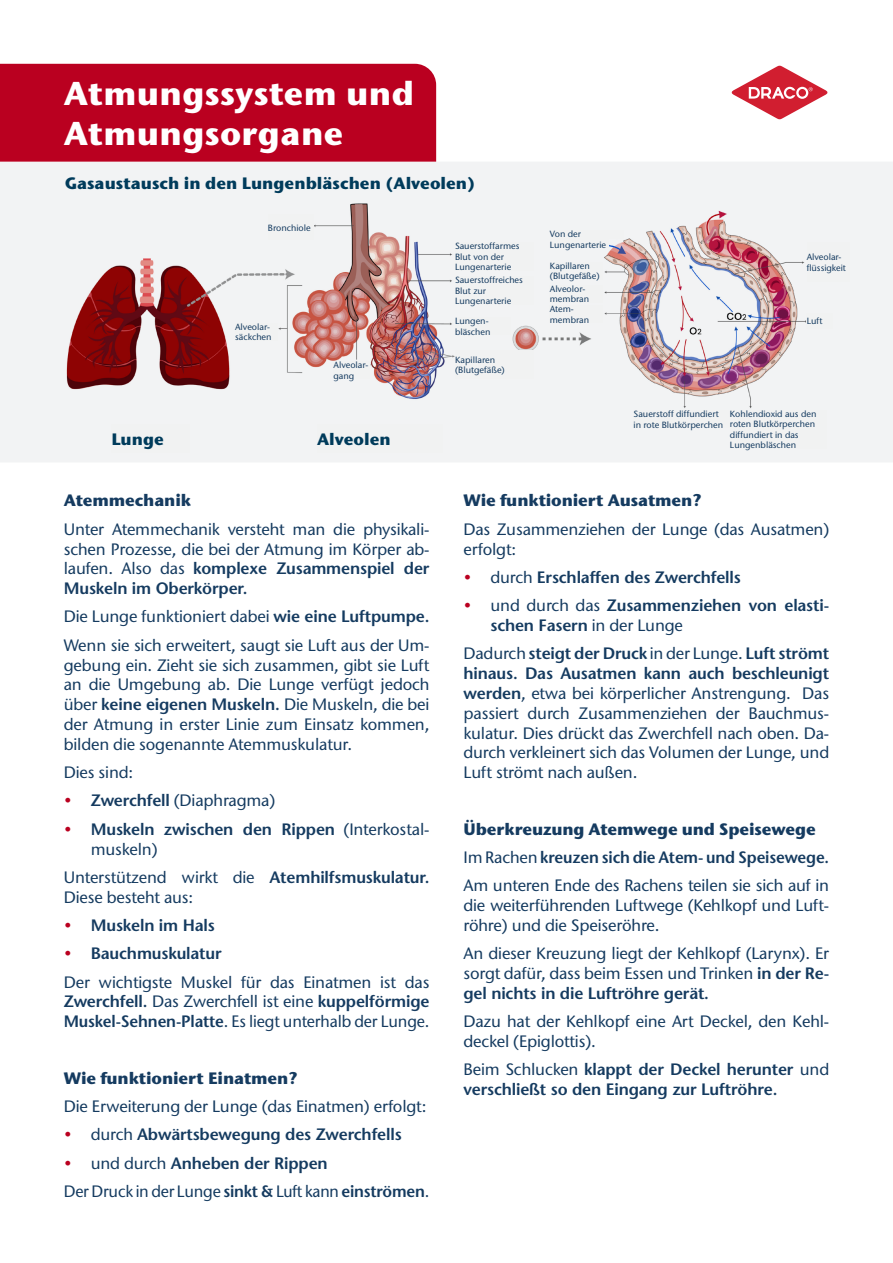
<style>
.page{position:relative;width:893px;height:1263px;background:#fff}
.page>*{position:absolute;margin:0;border:0;box-sizing:border-box;transform-origin:0 0}
.t1{font:700 33px "Stone Sans ITC Std";letter-spacing:.01em;color:#fff}
.t2{font:500 16.5px/19.8px "Stone Sans ITC Std";letter-spacing:-.01em;color:#153b60;text-align:justify}
.t3{font:600 16.5px/19.8px "Stone Sans Std";letter-spacing:-.01em;color:#153b60}
.t4{font:700 16.5px "Stone Sans ITC Std";letter-spacing:-.01em;color:#153b60}
.t5{font:700 16.5px "Stone Sans ITC Std";color:#003b5b}
.t6{font:500 9px/10.5px "Stone Sans ITC Std";color:#153b60}
.s1{font-family:"Stone Sans Std";font-weight:600}
.s2{color:#ba0020}
.s3{font-family:"Stone Sans ITC Std";font-weight:500;color:#ba0020}
.s4{font-family:"Stone Sans ITC Std";font-weight:500}
.s5{font-family:"Stone Sans Std"}
</style>
<div class="page">
<svg style="left:731px;top:65px;width:97px;height:55px"></svg>
<div style="left:0;top:162px;width:893px;height:300px;background:#f2f3f4"></div>
<img style="left:41px;top:196px;width:803px;height:257px">
<div style="left:268px;top:215px;width:45px;height:25px;background:#f1f2f2"></div>
<div style="left:455px;top:242px;width:78px;height:29px;background:#f1f2f2"></div>
<div style="left:455px;top:276px;width:78px;height:29px;background:#f1f2f2"></div>
<div style="left:455px;top:317px;width:55px;height:18px;background:#f1f2f2"></div>
<div style="left:550px;top:230px;width:58px;height:18px;background:#f1f2f2"></div>
<div style="left:634px;top:410px;width:96px;height:18px;background:#f1f2f2"></div>
<div style="left:730px;top:410px;width:96px;height:38px;background:#f1f2f2"></div>
<div style="left:807px;top:313px;width:26px;height:16px;background:#f1f2f2"></div>
<div style="left:807px;top:242px;width:42px;height:40px;background:#f1f2f2"></div>
<div style="left:550px;top:262px;width:53px;height:17px;background:#f1f2f2"></div>
<div style="left:550px;top:285px;width:53px;height:17px;background:#f1f2f2"></div>
<div style="left:550px;top:305px;width:53px;height:18px;background:#f1f2f2"></div>
<div style="left:597px;top:230px;width:26px;height:9px;background:#f1f2f2"></div>
<div style="left:455px;top:351px;width:78px;height:28px;background:#f1f2f2"></div>
<div style="left:235px;top:323px;width:43px;height:17px;background:#f1f2f2"></div>
<div style="left:333px;top:361px;width:37px;height:18px;background:#f1f2f2"></div>
<div style="left:111px;top:425px;width:79px;height:28px;background:#f1f2f2"></div>
<div style="left:317px;top:425px;width:126px;height:28px;background:#f1f2f2"></div>
<div style="left:0;top:64px;width:436px;height:98px;background:#ba0020"></div>
<p class="t1" style="left:64px;top:72px;width:352px">Atmungssystem und</p>
<p class="t1" style="left:64px;top:112px;width:281px">Atmungsorgane</p>
<p class="t5" style="left:65px;top:172px;width:412px">Gasaustausch in den Lungenbläschen (Alveolen)</p>
<p class="t6" style="left:268px;top:222px;width:44px">Bronchiole</p>
<p class="t6" style="left:455px;top:241px;width:66px">Sauerstoffarmes<br>Blut von der<br>Lungenarterie</p>
<p class="t6" style="left:455px;top:275px;width:69px">Sauerstoffreiches<br>Blut zur<br>Lungenarterie</p>
<p class="t6" style="left:455px;top:316px;width:37px">Lungen&shy;bläschen</p>
<p class="t6" style="left:235px;top:321px;width:38px">Alveolar&shy;säckchen</p>
<p class="t6" style="left:333px;top:360px;width:36px">Alveolar&shy;gang</p>
<p class="t5" style="left:111px;top:428px;width:54px">Lunge</p>
<p class="t5" style="left:317px;top:428px;width:75px">Alveolen</p>
<p class="t6" style="left:455px;top:354px;width:51px">Kapillaren (Blutgefäße)</p>
<p class="t6" style="left:550px;top:229px;width:58px">Von der<br>Lungenarterie</p>
<p class="t6" style="left:807px;top:252px;width:36px">Alveolar-</p>
<p class="t6" style="left:550px;top:260px;width:42px">Kapillaren</p>
<p class="t6" style="left:807px;top:262px;width:41px">flüssigkeit</p>
<p class="t6" style="left:550px;top:271px;width:51px">(Blutgefäße)</p>
<p class="t6" style="left:550px;top:283px;width:41px">Alveolor&shy;membran</p>
<p class="t6" style="left:550px;top:304px;width:41px">Atem&shy;membran</p>
<p class="t6" style="left:807px;top:316px;width:17px">Luft</p>
<p class="t6" style="left:634px;top:409px;width:91px">Sauerstoff diffundiert in rote Blutkörperchen</p>
<p class="t6" style="left:730px;top:408px;width:88px">Kohlendioxid aus den roten Blutkörperchen diffundiert in das<br>Lungenbläschen</p>
<p class="t4" style="left:64px;top:490px;width:129px">Atemmechanik</p>
<p class="t2" style="left:64px;top:519px;width:367px">Unter Atemmechanik versteht man die physikali&shy;schen Prozesse, die bei der Atmung im Körper ab&shy;laufen. Also das <span class="s1">komplexe Zusammenspiel der Muskeln im Oberkörper.</span></p>
<p class="t2" style="left:64px;top:607px;width:367px">Die Lunge funktioniert dabei <span class="s1">wie eine Luftpumpe.</span></p>
<p class="t2" style="left:64px;top:635px;width:367px">Wenn sie sich erweitert, saugt sie Luft aus der Um&shy;gebung ein. Zieht sie sich zusammen, gibt sie Luft an die Umgebung ab. Die Lunge verfügt jedoch über <span class="s1">keine eigenen Muskeln.</span> Die Muskeln, die bei der Atmung in erster Linie zum Einsatz kommen, bilden die sogenannte Atemmuskulatur.</p>
<p class="t2" style="left:64px;top:762px;width:71px">Dies sind:</p>
<p class="t2" style="left:64px;top:791px;width:213px"><span class="s2">•</span> <span class="s1">Zwerchfell</span> (Diaphragma)</p>
<p class="t3" style="left:91px;top:819px;width:340px;text-indent:-27px"><span class="s3">•</span> Muskeln zwischen den Rippen <span class="s4">(Interkostal&shy;muskeln)</span></p>
<p class="t2" style="left:64px;top:867px;width:367px">Unterstützend wirkt die <span class="s1">Atemhilfsmuskulatur.<br></span>Diese besteht aus:</p>
<p class="t3" style="left:64px;top:915px;width:152px"><span class="s3">•</span> Muskeln im Hals</p>
<p class="t3" style="left:64px;top:943px;width:159px"><span class="s3">•</span> Bauchmuskulatur</p>
<p class="t2" style="left:64px;top:972px;width:367px">Der wichtigste Muskel für das Einatmen ist das <span class="s1">Zwerchfell.</span> Das Zwerchfell ist eine <span class="s1">kuppelförmige Muskel-Sehnen-Platte</span>. Es liegt unterhalb der Lunge.</p>
<p class="t4" style="left:64px;top:1067px;width:235px">Wie funktioniert Einatmen?</p>
<p class="t2" style="left:64px;top:1096px;width:364px">Die Erweiterung der Lunge (das Einatmen) erfolgt:</p>
<p class="t3" style="left:64px;top:1125px;width:339px"><span class="s3">•</span> <span class="s4">durch</span> Abwärtsbewegung des Zwerchfells</p>
<p class="t3" style="left:64px;top:1153px;width:265px"><span class="s3">•</span> <span class="s4">und durch</span> Anheben der Rippen</p>
<p class="t2" style="left:64px;top:1181px;width:367px">Der Druck in der Lunge <span class="s1">sinkt &amp;</span> <span class="s5">Luft kann</span> <span class="s1">einströmen</span>.</p>
<p class="t4" style="left:463px;top:490px;width:239px">Wie funktioniert Ausatmen?</p>
<p class="t2" style="left:463px;top:519px;width:367px">Das Zusammenziehen der Lunge (das Ausatmen) erfolgt:</p>
<p class="t3" style="left:463px;top:567px;width:279px"><span class="s3">•</span> <span class="s4">durch</span> Erschlaffen des Zwerchfells</p>
<p class="t3" style="left:490px;top:595px;width:340px;text-indent:-27px"><span class="s3">•</span> <span class="s4">und durch das</span> Zusammenziehen von elasti&shy;schen Fasern <span class="s4">in der Lunge</span></p>
<p class="t2" style="left:463px;top:643px;width:367px">Dadurch <span class="s1">steigt der Druck</span> in der Lunge. <span class="s1">Luft strömt hinaus. Das Ausatmen kann auch beschleunigt werden</span>, etwa bei körperlicher Anstrengung. Das passiert durch Zusammenziehen der Bauchmus&shy;kulatur. Dies drückt das Zwerchfell nach oben. Da&shy;durch verkleinert sich das Volumen der Lunge, und Luft strömt nach außen.</p>
<p class="t4" style="left:463px;top:818px;width:354px">Überkreuzung Atemwege und Speisewege</p>
<p class="t3" style="left:463px;top:847px;width:367px"><span class="s4">Im Rachen</span> kreuzen sich die Atem- und Speisewege.</p>
<p class="t2" style="left:463px;top:875px;width:367px">Am unteren Ende des Rachens teilen sie sich auf in die weiterführenden Luftwege (Kehlkopf und Luft&shy;röhre) und die Speiseröhre.</p>
<p class="t2" style="left:463px;top:943px;width:367px">An dieser Kreuzung liegt der Kehlkopf (Larynx). Er sorgt dafür, dass beim Essen und Trinken <span class="s1">in der Re&shy;gel nichts in die Luftröhre gerät.</span></p>
<p class="t2" style="left:463px;top:1011px;width:367px">Dazu hat der Kehlkopf eine Art Deckel, den Kehl&shy;deckel (Epiglottis).</p>
<p class="t3" style="left:463px;top:1059px;width:367px"><span class="s4">Beim Schlucken</span> klappt der Deckel herunter <span class="s4">und </span>verschließt so den Eingang zur Luftröhre.</p>
</div>
